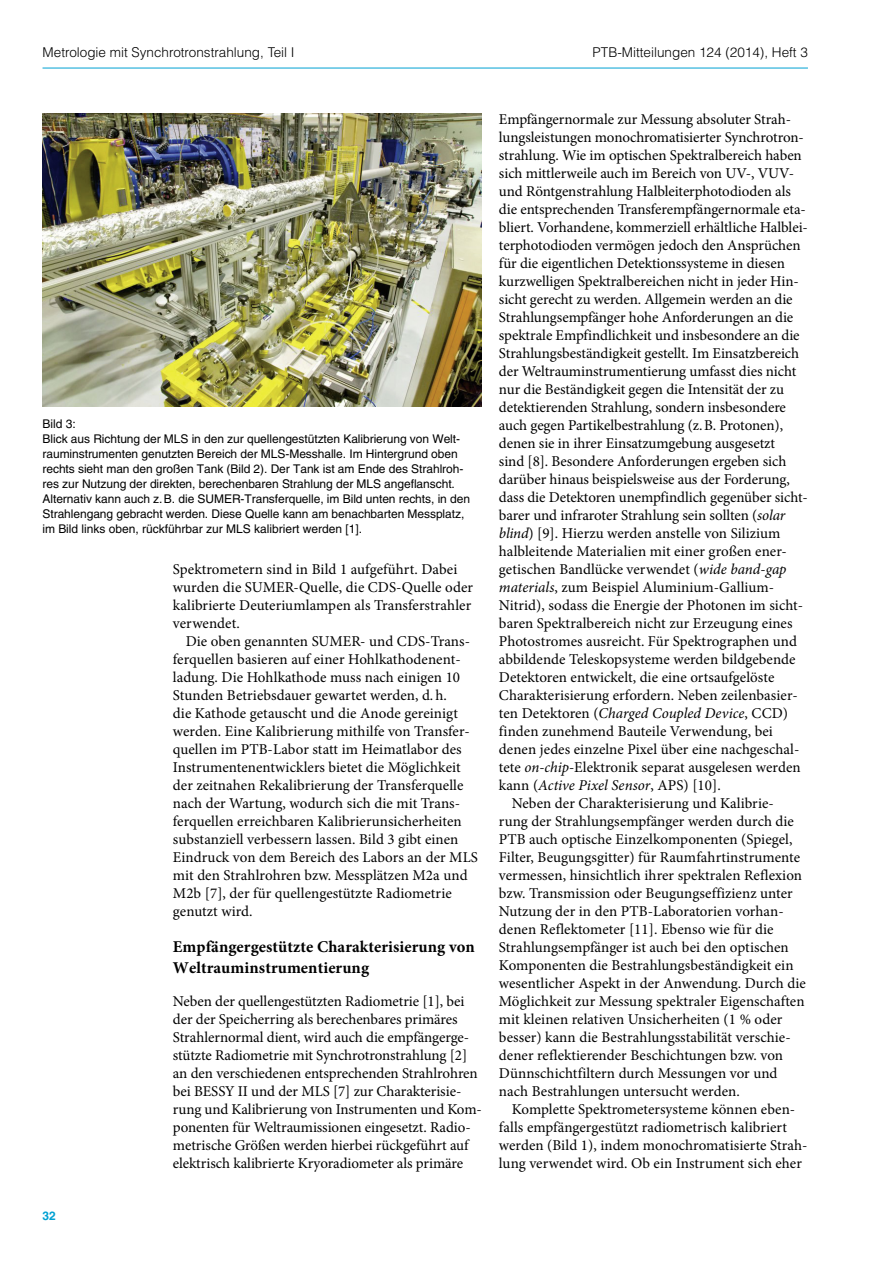
<style>
.page{position:relative;width:893px;height:1263px;background:#fff}
.page>*{position:absolute;margin:0;border:0;box-sizing:border-box;transform-origin:0 0}
.t1{font:700 16.5px/21px "Minion Pro";letter-spacing:.005em;color:#000}
.t2{font:15px/18px "Minion Pro";color:#000}
.t3{font:italic 15px "Minion Pro";color:#000}
.t4{font:300 13.5px "Helvetica LT Std";color:#000}
.t5{font:12px/15px "Helvetica LT Std";letter-spacing:-.005em;color:#000}
.t6{font:700 12px "Helvetica LT Std";color:#00a1d3}
.s1{font-style:italic}
.s2{font-style:normal}
</style>
<div class="page">
<hr style="left:43px;top:68px;width:765px;height:1px;background:#00a1d3">
<img style="left:43px;top:114px;width:439px;height:292px">
<p class="t4" style="left:43px;top:44px;width:254px">Metrologie mit Synchrotronstrahlung, Teil I</p>
<p class="t4" style="left:593px;top:44px;width:217px">PTB-Mitteilungen 124 (2014), Heft 3</p>
<p class="t5" style="left:43px;top:416px;width:429px">Bild 3:<br>Blick aus Richtung der MLS in den zur quellengestützten Kalibrierung von Welt&shy;rauminstrumenten genutzten Bereich der MLS-Messhalle. Im Hintergrund oben rechts sieht man den großen Tank (Bild 2). Der Tank ist am Ende des Strahlroh&shy;res zur Nutzung der direkten, berechenbaren Strahlung der MLS angeflanscht.<br>Alternativ kann auch z.B. die SUMER-Transferquelle, im Bild unten rechts, in den Strahlengang gebracht werden. Diese Quelle kann am benachbarten Messplatz, im Bild links oben, rückführbar zur MLS kalibriert werden [1].</p>
<p class="t6" style="left:43px;top:1208px;width:15px">32</p>
<p class="t2" style="left:173px;top:561px;width:302px">Spektrometern sind in Bild 1 aufgeführt. Dabei wurden die SUMER-Quelle, die CDS-Quelle oder kalibrierte Deuteriumlampen als Transferstrahler verwendet.</p>
<p class="t2" style="left:173px;top:633px;width:307px;text-indent:13px">Die oben genannten SUMER- und CDS-Trans&shy;ferquellen basieren auf einer Hohlkathodenent&shy;ladung. Die Hohlkathode muss nach einigen 10<br>Stunden Betriebsdauer gewartet werden, d. h.<br>die Kathode getauscht und die Anode gereinigt werden. Eine Kalibrierung mithilfe von Transfer&shy;quellen im PTB-Labor statt im Heimatlabor des Instrumentenentwicklers bietet die Möglichkeit der zeitnahen Rekalibrierung der Transferquelle nach der Wartung, wodurch sich die mit Trans&shy;ferquellen erreichbaren Kalibrierunsicherheiten substanziell verbessern lassen. Bild 3 gibt einen Eindruck von dem Bereich des Labors an der MLS mit den Strahlrohren bzw. Messplätzen M2a und M2b [7], der für quellengestützte Radiometrie genutzt wird.</p>
<p class="t1" style="left:173px;top:936px;width:303px">Empfängergestützte Charakterisierung von<br>Weltrauminstrumentierung</p>
<p class="t2" style="left:173px;top:993px;width:310px">Neben der quellengestützten Radiometrie [1], bei der der Speicherring als berechenbares primäres Strahlernormal dient, wird auch die empfängerge&shy;stützte Radiometrie mit Synchrotronstrahlung [2] an den verschiedenen entsprechenden Strahlrohren bei BESSY II und der MLS [7] zur Charakterisie&shy;rung und Kalibrierung von Instrumenten und Kom&shy;ponenten für Weltraumissionen eingesetzt. Radio&shy;metrische Größen werden hierbei rückgeführt auf elektrisch kalibrierte Kryoradiometer als primäre</p>
<p class="t2" style="left:499px;top:111px;width:294px">Empfängernormale zur Messung absoluter Strah-</p>
<p class="t2" style="left:499px;top:129px;width:306px">lungsleistungen monochromatisierter Synchrotron-</p>
<p class="t2" style="left:499px;top:147px;width:304px">strahlung. Wie im optischen Spektralbereich haben</p>
<p class="t2" style="left:499px;top:165px;width:297px">sich mittlerweile auch im Bereich von UV-, VUV-</p>
<p class="t2" style="left:499px;top:183px;width:293px">und Röntgenstrahlung Halbleiterphotodioden als</p>
<p class="t2" style="left:499px;top:201px;width:308px">die entsprechenden Transferempfängernormale eta-</p>
<p class="t2" style="left:499px;top:219px;width:310px">bliert. Vorhandene, kommerziell erhältliche Halblei-</p>
<p class="t2" style="left:499px;top:237px;width:303px">terphotodioden vermögen jedoch den Ansprüchen</p>
<p class="t2" style="left:499px;top:255px;width:287px">für die eigentlichen Detektionssysteme in diesen</p>
<p class="t2" style="left:499px;top:273px;width:301px">kurzwelligen Spektralbereichen nicht in jeder Hin-</p>
<p class="t2" style="left:499px;top:291px;width:295px">sicht gerecht zu werden. Allgemein werden an die</p>
<p class="t2" style="left:499px;top:309px;width:296px">Strahlungsempfänger hohe Anforderungen an die</p>
<p class="t2" style="left:499px;top:327px;width:302px">spektrale Empfindlichkeit und insbesondere an die</p>
<p class="t2" style="left:499px;top:345px;width:302px">Strahlungsbeständigkeit gestellt. Im Einsatzbereich</p>
<p class="t2" style="left:499px;top:363px;width:299px">der Weltrauminstrumentierung umfasst dies nicht</p>
<p class="t2" style="left:499px;top:381px;width:287px">nur die Beständigkeit gegen die Intensität der zu</p>
<p class="t2" style="left:499px;top:399px;width:289px">detektierenden Strahlung, sondern insbesondere</p>
<p class="t2" style="left:499px;top:417px;width:286px">auch gegen Partikelbestrahlung (z.B. Protonen),</p>
<p class="t2" style="left:499px;top:435px;width:278px">denen sie in ihrer Einsatzumgebung ausgesetzt</p>
<p class="t2" style="left:499px;top:453px;width:289px">sind [8]. Besondere Anforderungen ergeben sich</p>
<p class="t2" style="left:499px;top:471px;width:293px">darüber hinaus beispielsweise aus der Forderung,</p>
<p class="t2" style="left:499px;top:489px;width:310px">dass die Detektoren unempfindlich gegenüber sicht-</p>
<p class="t2" style="left:499px;top:507px;width:288px">barer und infraroter Strahlung sein sollten (<span class="s1">solar</span></p>
<p class="t2" style="left:499px;top:525px;width:283px"><span class="s1">blind</span>) [9]. Hierzu werden anstelle von Silizium</p>
<p class="t2" style="left:499px;top:543px;width:290px">halbleitende Materialien mit einer großen ener-</p>
<p class="t2" style="left:499px;top:561px;width:289px">getischen Bandlücke verwendet (<span class="s1">wide band-gap</span></p>
<p class="t2" style="left:499px;top:579px;width:277px"><span class="s1">materials</span>, zum Beispiel Aluminium-Gallium-</p>
<p class="t2" style="left:499px;top:597px;width:306px">Nitrid), sodass die Energie der Photonen im sicht-</p>
<p class="t2" style="left:499px;top:615px;width:295px">baren Spektralbereich nicht zur Erzeugung eines</p>
<p class="t2" style="left:499px;top:633px;width:299px">Photostromes ausreicht. Für Spektrographen und</p>
<p class="t2" style="left:499px;top:651px;width:298px">abbildende Teleskopsysteme werden bildgebende</p>
<p class="t2" style="left:499px;top:669px;width:277px">Detektoren entwickelt, die eine ortsaufgelöste</p>
<p class="t2" style="left:499px;top:687px;width:300px">Charakterisierung erfordern. Neben zeilenbasier-</p>
<p class="t3" style="left:499px;top:703px;width:291px"><span class="s2">ten Detektoren (</span>Charged Coupled Device<span class="s2">, CCD)</span></p>
<p class="t2" style="left:499px;top:723px;width:276px">finden zunehmend Bauteile Verwendung, bei</p>
<p class="t2" style="left:499px;top:741px;width:302px">denen jedes einzelne Pixel über eine nachgeschal-</p>
<p class="t2" style="left:499px;top:759px;width:303px">tete <span class="s1">on-chip-</span>Elektronik separat ausgelesen werden</p>
<p class="t3" style="left:499px;top:775px;width:223px"><span class="s2">kann (</span>Active Pixel Sensor<span class="s2">, APS) [10].</span></p>
<p class="t2" style="left:512px;top:795px;width:264px">Neben der Charakterisierung und Kalibrie-</p>
<p class="t2" style="left:499px;top:813px;width:297px">rung der Strahlungsempfänger werden durch die</p>
<p class="t2" style="left:499px;top:831px;width:295px">PTB auch optische Einzelkomponenten (Spiegel,</p>
<p class="t2" style="left:499px;top:849px;width:303px">Filter, Beugungsgitter) für Raumfahrtinstrumente</p>
<p class="t2" style="left:499px;top:867px;width:305px">vermessen, hinsichtlich ihrer spektralen Reflexion</p>
<p class="t2" style="left:499px;top:885px;width:295px">bzw. Transmission oder Beugungseffizienz unter</p>
<p class="t2" style="left:499px;top:903px;width:286px">Nutzung der in den PTB-Laboratorien vorhan-</p>
<p class="t2" style="left:499px;top:921px;width:276px">denen Reflektometer [11]. Ebenso wie für die</p>
<p class="t2" style="left:499px;top:939px;width:291px">Strahlungsempfänger ist auch bei den optischen</p>
<p class="t2" style="left:499px;top:957px;width:296px">Komponenten die Bestrahlungsbeständigkeit ein</p>
<p class="t2" style="left:499px;top:975px;width:308px">wesentlicher Aspekt in der Anwendung. Durch die</p>
<p class="t2" style="left:499px;top:993px;width:307px">Möglichkeit zur Messung spektraler Eigenschaften</p>
<p class="t2" style="left:499px;top:1011px;width:285px">mit kleinen relativen Unsicherheiten (1 % oder</p>
<p class="t2" style="left:499px;top:1029px;width:293px">besser) kann die Bestrahlungsstabilität verschie-</p>
<p class="t2" style="left:499px;top:1047px;width:286px">dener reflektierender Beschichtungen bzw. von</p>
<p class="t2" style="left:499px;top:1065px;width:280px">Dünnschichtfiltern durch Messungen vor und</p>
<p class="t2" style="left:499px;top:1083px;width:242px">nach Bestrahlungen untersucht werden.</p>
<p class="t2" style="left:512px;top:1101px;width:285px">Komplette Spektrometersysteme können eben-</p>
<p class="t2" style="left:499px;top:1119px;width:290px">falls empfängergestützt radiometrisch kalibriert</p>
<p class="t2" style="left:499px;top:1137px;width:310px">werden (Bild 1), indem monochromatisierte Strah-</p>
<p class="t2" style="left:499px;top:1155px;width:305px">lung verwendet wird. Ob ein Instrument sich eher</p>
</div>
